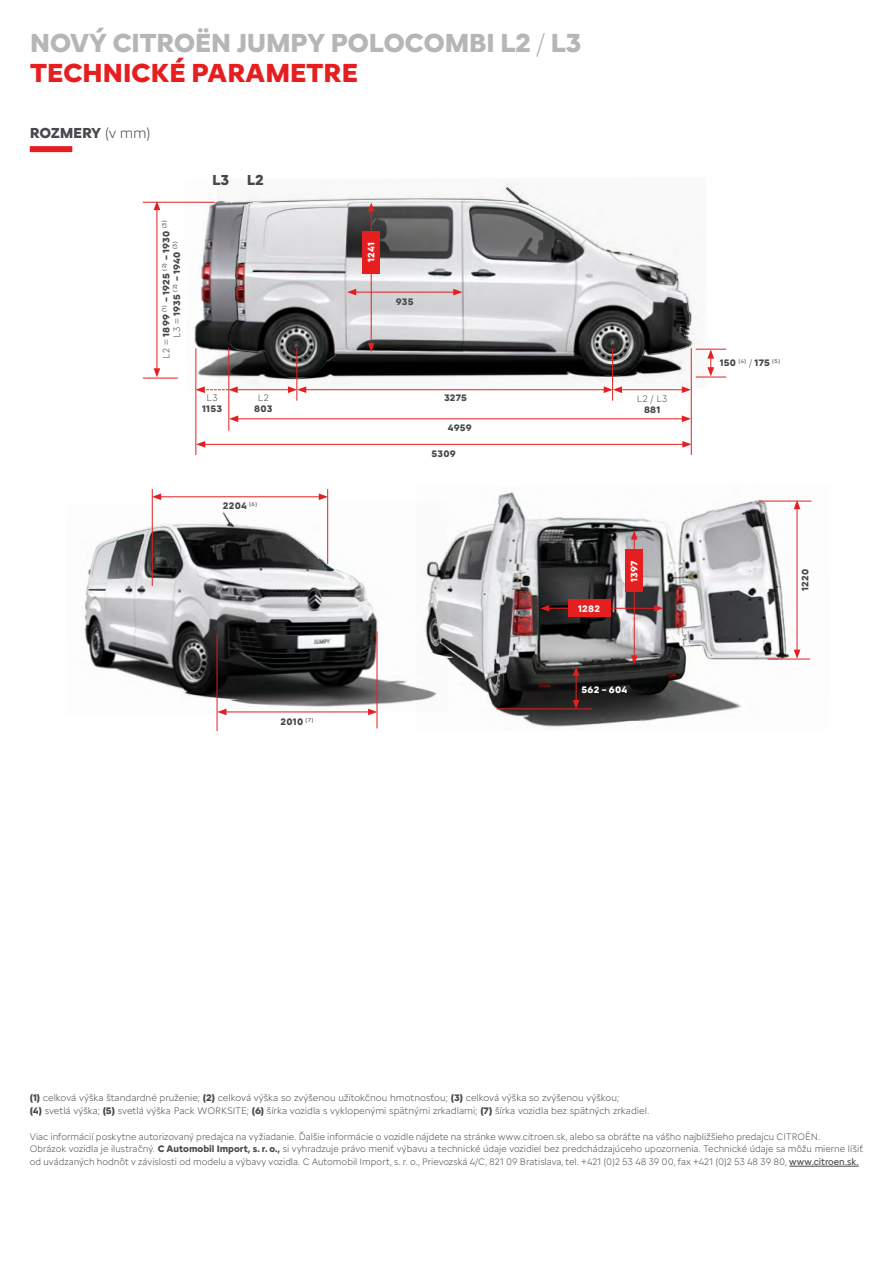
<style>
.page{position:relative;width:893px;height:1263px;background:#fff}
.page>*{position:absolute;margin:0;border:0;box-sizing:border-box;transform-origin:0 0}
.Norm_ln{font:700 27px "Citroen Type";letter-spacing:-.025em;color:#b5b6b8}
.Norm_ln-2{font:700 27px "Citroen Type";letter-spacing:-.02em;color:#e51f1f}
._01a_nohy_pas{font:700 15px "Citroen Type";letter-spacing:-.02em;color:#47494d}
.Norm_ln-3{font:300 9.75px/12.8px "Citroen Type";color:#47494d}
.zakladny{font:300 9.75px/10.5px "Citroen Type";color:#47494d;text-align:center}
.zakladny-2{font:700 9.75px/10.5px "Citroen Type";letter-spacing:.02em;color:#47494d;text-align:center}
.zakladny-3{font:700 9.75px "Citroen Type";letter-spacing:.02em;color:#fff}
.s1{font-weight:300}
.s2{font-weight:700}
.s3{font-weight:400}
</style>
<div class="page">
<img style="left:185px;top:201px;width:32px;height:189px">
<div style="left:30px;top:146px;width:42px;height:6px;background:#e51f1f"></div>
<img style="left:217px;top:183px;width:491px;height:206px">
<img style="left:229px;top:188px;width:462px;height:193px">
<img style="left:84px;top:502px;width:331px;height:212px">
<img style="left:415px;top:492px;width:397px;height:235px">
<hr style="left:297px;top:348px;width:1px;height:53px;background:#e51f1f">
<hr style="left:229px;top:348px;width:1px;height:83px;background:#e51f1f">
<hr style="left:196px;top:348px;width:1px;height:107px;background:#e51f1f">
<hr style="left:152px;top:489px;width:1px;height:97px;background:#e51f1f">
<hr style="left:217px;top:634px;width:1px;height:97px;background:#e51f1f">
<hr style="left:377px;top:631px;width:1px;height:97px;background:#e51f1f">
<hr style="left:327px;top:489px;width:1px;height:75px;background:#e51f1f">
<hr style="left:143px;top:202px;width:72px;height:1px;background:#e51f1f">
<hr style="left:143px;top:378px;width:35px;height:1px;background:#e51f1f">
<hr style="left:759px;top:501px;width:52px;height:1px;background:#e51f1f">
<hr style="left:767px;top:659px;width:43px;height:1px;background:#e51f1f">
<hr style="left:497px;top:709px;width:95px;height:1px;background:#e51f1f">
<hr style="left:612px;top:348px;width:1px;height:53px;background:#e51f1f">
<hr style="left:691px;top:348px;width:1px;height:107px;background:#e51f1f">
<hr style="left:304px;top:389px;width:302px;height:1px;background:#e51f1f">
<hr style="left:236px;top:419px;width:448px;height:1px;background:#e51f1f">
<svg style="left:229px;top:415px;width:9px;height:7px"></svg>
<svg style="left:682px;top:415px;width:9px;height:7px"></svg>
<hr style="left:203px;top:444px;width:482px;height:1px;background:#e51f1f">
<svg style="left:196px;top:441px;width:9px;height:7px"></svg>
<svg style="left:682px;top:441px;width:9px;height:7px"></svg>
<hr style="left:159px;top:496px;width:162px;height:1px;background:#e51f1f">
<svg style="left:152px;top:493px;width:9px;height:7px"></svg>
<svg style="left:319px;top:493px;width:9px;height:7px"></svg>
<hr style="left:224px;top:712px;width:146px;height:1px;background:#e51f1f">
<svg style="left:217px;top:709px;width:9px;height:6px"></svg>
<svg style="left:368px;top:709px;width:9px;height:6px"></svg>
<hr style="left:547px;top:608px;width:110px;height:1px;background:#e51f1f">
<svg style="left:540px;top:605px;width:9px;height:7px"></svg>
<svg style="left:654px;top:605px;width:9px;height:7px"></svg>
<hr style="left:620px;top:389px;width:64px;height:1px;background:#e51f1f">
<svg style="left:604px;top:386px;width:18px;height:7px"></svg>
<svg style="left:682px;top:386px;width:9px;height:7px"></svg>
<hr style="left:354px;top:292px;width:102px;height:1px;background:#e51f1f">
<svg style="left:347px;top:289px;width:9px;height:6px"></svg>
<svg style="left:453px;top:289px;width:9px;height:6px"></svg>
<hr style="left:235px;top:389px;width:55px;height:1px;background:#e51f1f">
<svg style="left:288px;top:386px;width:18px;height:7px"></svg>
<hr style="left:157px;top:208px;width:1px;height:163px;background:#e51f1f">
<svg style="left:154px;top:368px;width:6px;height:9px"></svg>
<svg style="left:154px;top:201px;width:6px;height:9px"></svg>
<hr style="left:797px;top:507px;width:1px;height:145px;background:#e51f1f">
<svg style="left:794px;top:650px;width:6px;height:9px"></svg>
<svg style="left:794px;top:500px;width:6px;height:9px"></svg>
<hr style="left:634px;top:537px;width:1px;height:121px;background:#e51f1f">
<svg style="left:631px;top:655px;width:7px;height:9px"></svg>
<svg style="left:631px;top:530px;width:7px;height:10px"></svg>
<svg style="left:573px;top:667px;width:6px;height:42px"></svg>
<svg style="left:196px;top:386px;width:42px;height:7px"></svg>
<hr style="left:696px;top:377px;width:30px;height:1px;background:#e51f1f">
<hr style="left:696px;top:349px;width:30px;height:1px;background:#e51f1f">
<svg style="left:707px;top:349px;width:7px;height:27px"></svg>
<hr style="left:371px;top:209px;width:1px;height:136px;background:#e51f1f">
<svg style="left:368px;top:343px;width:7px;height:9px"></svg>
<svg style="left:368px;top:202px;width:7px;height:10px"></svg>
<div style="left:568px;top:599px;width:42px;height:18px;background:#e51f1f"></div>
<div style="left:625px;top:550px;width:18px;height:42px;background:#e51f1f"></div>
<div style="left:362px;top:231px;width:18px;height:43px;background:#e51f1f"></div>
<hr style="left:789px;top:1166px;width:70px;height:1px;background:#47494d">
<p class="Norm_ln" style="left:30px;top:23px;width:553px">NOVÝ CITROËN JUMPY POLOCOMBI L2 <span class="s1">/</span> L3</p>
<p class="Norm_ln-2" style="left:30px;top:53px;width:330px">TECHNICKÉ PARAMETRE</p>
<p class="_01a_nohy_pas" style="left:30px;top:121px;width:122px">ROZMERY <span class="s1">(v mm)</span></p>
<p class="zakladny-2" style="left:160px;top:359px;width:140px;rotate:-90deg"><span class="s1">L2 =</span> 1899 <sup>(1)</sup> – 1925 <sup>(2)</sup> – 1930 <sup>(3)</sup></p>
<p class="zakladny-2" style="left:171px;top:338px;width:98px;rotate:-90deg"><span class="s1">L3 =</span> 1935 <sup>(2)</sup> – 1940 <sup>(3)</sup></p>
<p class="_01a_nohy_pas" style="left:212px;top:168px;width:19px">L3</p>
<p class="_01a_nohy_pas" style="left:247px;top:168px;width:18px">L2</p>
<p class="zakladny-3" style="left:364px;top:262px;width:21px;rotate:-90deg">1241</p>
<p class="zakladny-2" style="left:396px;top:296px;width:19px">935</p>
<p class="zakladny-2" style="left:202px;top:392px;width:22px"><span class="s1">L3<br></span>1153</p>
<p class="zakladny-2" style="left:254px;top:392px;width:20px"><span class="s1">L2<br></span>803</p>
<p class="zakladny" style="left:637px;top:393px;width:32px">L2 / L3<br><span class="s2">881</span></p>
<p class="zakladny-2" style="left:444px;top:392px;width:24px">3275</p>
<p class="zakladny-2" style="left:448px;top:422px;width:25px">4959</p>
<p class="zakladny-2" style="left:431px;top:448px;width:26px">5309</p>
<p class="zakladny-2" style="left:223px;top:500px;width:36px">2204 <sup>(6)</sup></p>
<p class="zakladny-3" style="left:578px;top:601px;width:23px">1282</p>
<p class="zakladny-3" style="left:627px;top:582px;width:23px;rotate:-90deg">1397</p>
<p class="zakladny-2" style="left:280px;top:716px;width:35px">2010 <sup>(7)</sup></p>
<p class="zakladny-3" style="left:582px;top:682px;width:47px">562 – 604</p>
<p class="zakladny-2" style="left:720px;top:357px;width:62px">150 <sup>(4)</sup> <span class="s1">/</span> 175 <sup>(5)</sup></p>
<p class="zakladny-2" style="left:799px;top:591px;width:24px;rotate:-90deg">1220</p>
<p class="zakladny" style="left:30px;top:1092px;width:591px"><span class="s2">(1)</span> celková výška štandardné pruženie; <span class="s2">(2)</span> celková výška so zvýšenou užitokčnou hmotnosťou; <span class="s2">(3)</span> celková výška so zvýšenou výškou;</p>
<p class="zakladny" style="left:30px;top:1105px;width:621px"><span class="s2">(4)</span> svetlá výška; <span class="s2">(5)</span> svetlá výška Pack WORKSITE; <span class="s2">(6)</span> šírka vozidla s vyklopenými spätnými zrkadlami; <span class="s2">(7)</span> šírka vozidla bez spätných zrkadiel.</p>
<p class="Norm_ln-3" style="left:30px;top:1129px;width:792px">Viac informácií poskytne autorizovaný predajca na vyžiadanie. Ďalšie informácie o vozidle nájdete na stránke www.citroen.sk, alebo sa obráťte na vášho najbližšieho predajcu CITROËN.</p>
<p class="Norm_ln-3" style="left:30px;top:1142px;width:835px">Obrázok vozidla je ilustračný. <span class="s2">C Automobil Import, s. r. o.,</span> si vyhradzuje právo meniť výbavu a technické údaje vozidiel bez predchádzajúceho upozornenia. Technické údaje sa môžu mierne líšiť od uvádzaných hodnôt v závislosti od modelu a výbavy vozidla. C Automobil Import, s. r. o., Prievozská 4/C, 821 09 Bratislava, tel. +421 (0)2 53 48 39 00, fax +421 (0)2 53 48 39 80, <span class="s3">www.citroen.sk.</span></p>
</div>
